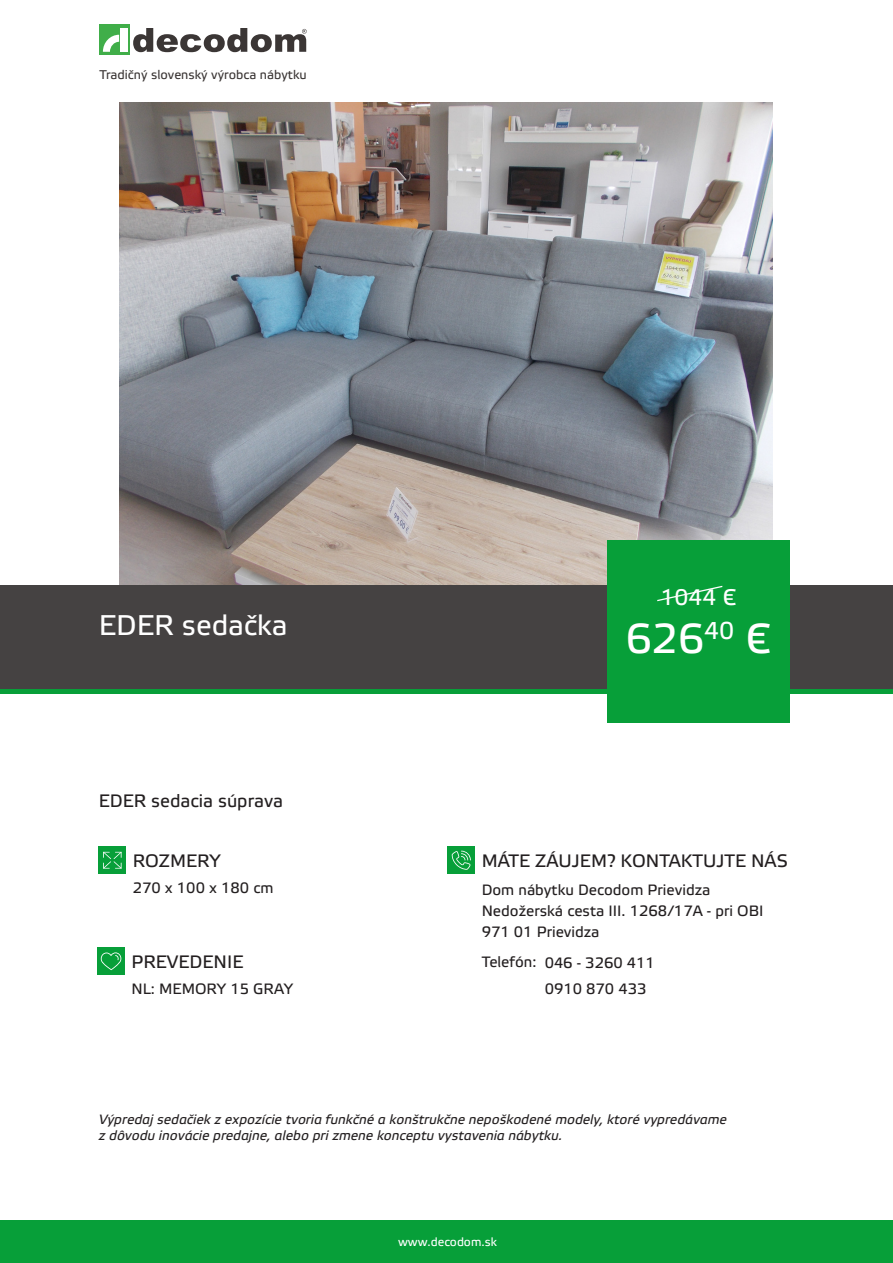
<style>
.page{position:relative;width:893px;height:1263px;background:#fff}
.page>*{position:absolute;margin:0;border:0;box-sizing:border-box;transform-origin:0 0}
.t1{font:41.7px "Etelka Text Pro";color:#fff}
.t2{font:28.5px "Etelka Text Pro";color:#fff}
.t3{font:22.5px "Etelka Text Pro";color:#fff}
.t4{font:18px "Etelka Text Pro";color:#231f20}
.t5{font:15px "Etelka Text Pro";color:#231f20}
.t6{font:italic 13.5px "Etelka Text Pro";color:#231f20}
.t7{font:12.6px "Etelka Text Pro";color:#3b3635}
.t8{font:12px "Etelka Text Pro";color:#fff}
</style>
<div class="page">
<img style="left:120px;top:102px;width:652px;height:484px">
<div style="left:0;top:586px;width:893px;height:107px;background:#454242"></div>
<hr style="left:1px;top:689px;width:892px;height:4px;background:#079f39">
<div style="left:607px;top:540px;width:183px;height:183px;background:#079f39"></div>
<svg style="left:657px;top:585px;width:66px;height:17px"></svg>
<div style="left:1px;top:1220px;width:892px;height:43px;background:#079f39"></div>
<div style="left:99px;top:846px;width:27px;height:28px;background:#079f39"></div>
<svg style="left:103px;top:852px;width:19px;height:16px"></svg>
<div style="left:100px;top:25px;width:30px;height:30px;background:#40ae49"></div>
<svg style="left:133px;top:28px;width:174px;height:24px"></svg>
<div style="left:120px;top:28px;width:7px;height:24px;background:#fff"></div>
<svg style="left:103px;top:35px;width:16px;height:17px"></svg>
<div style="left:97px;top:948px;width:28px;height:27px;background:#079f39"></div>
<svg style="left:101px;top:952px;width:20px;height:18px"></svg>
<div style="left:448px;top:846px;width:27px;height:28px;background:#079f39"></div>
<svg style="left:452px;top:851px;width:19px;height:19px"></svg>
<p class="t7" style="left:100px;top:67px;width:209px">Tradičný slovenský výrobca nábytku</p>
<p class="t3" style="left:660px;top:585px;width:77px">1044 €</p>
<p class="t2" style="left:99px;top:609px;width:190px">EDER sedačka</p>
<p class="t1" style="left:626px;top:616px;width:146px">626<sup>40</sup> €</p>
<p class="t4" style="left:99px;top:791px;width:186px">EDER sedacia súprava</p>
<p class="t4" style="left:133px;top:851px;width:90px">ROZMERY</p>
<p class="t5" style="left:133px;top:879px;width:142px">270 x 100 x 180 cm</p>
<p class="t4" style="left:131px;top:952px;width:113px">PREVEDENIE</p>
<p class="t5" style="left:131px;top:980px;width:163px">NL: MEMORY 15 GRAY</p>
<p class="t4" style="left:482px;top:851px;width:308px">MÁTE ZÁUJEM? KONTAKTUJTE NÁS</p>
<p class="t5" style="left:482px;top:881px;width:230px">Dom nábytku Decodom Prievidza</p>
<p class="t5" style="left:482px;top:902px;width:283px">Nedožerská cesta III. 1268/17A - pri OBI</p>
<p class="t5" style="left:482px;top:923px;width:119px">971 01 Prievidza</p>
<p class="t5" style="left:482px;top:954px;width:56px">Telefón:</p>
<p class="t5" style="left:545px;top:955px;width:112px">046 - 3260 411</p>
<p class="t5" style="left:545px;top:980px;width:103px">0910 870 433</p>
<p class="t6" style="left:99px;top:1112px;width:630px">Výpredaj sedačiek z expozície tvoria funkčné a konštrukčne nepoškodené modely, ktoré vypredávame</p>
<p class="t6" style="left:99px;top:1128px;width:465px">z dôvodu inovácie predajne, alebo pri zmene konceptu vystavenia nábytku.</p>
<p class="t8" style="left:398px;top:1235px;width:100px">www.decodom.sk</p>
</div>
